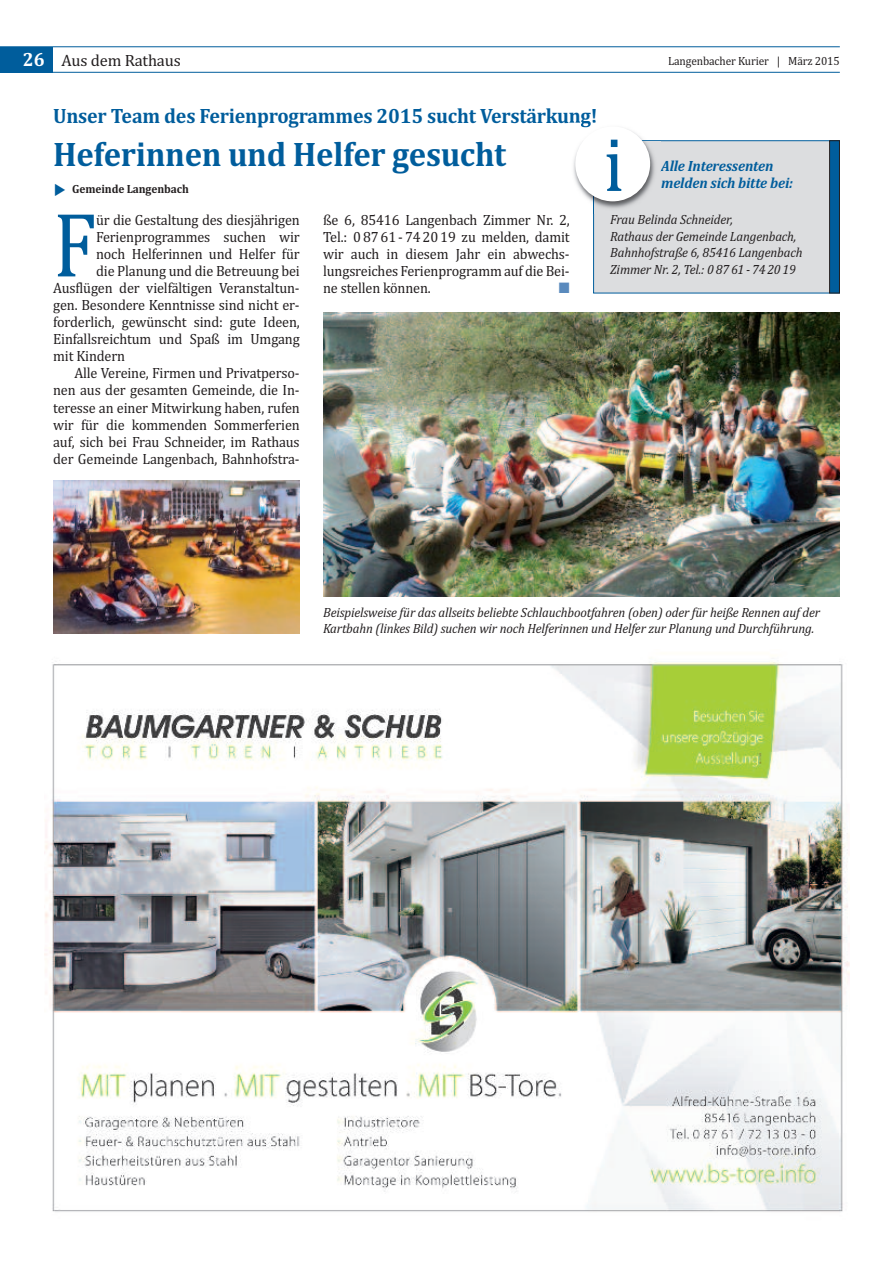
<style>
.page{position:relative;width:893px;height:1263px;background:#fff}
.page>*{position:absolute;margin:0;border:0;box-sizing:border-box;transform-origin:0 0}
.t1{font:92.7px "Cambria";color:#005d9c;scale:.87 1}
.t2{font:78px "Cambria";color:#005d9c;scale:.95 1}
.t3{font:700 34.5px "Cambria";letter-spacing:-.01em;color:#005d9c;scale:.95 1}
.t4{font:700 21px "Cambria";letter-spacing:-.01em;color:#005d9c;scale:.95 1}
.t5{font:16.5px "Cambria";letter-spacing:-.01em;color:#231f20}
.t6{font:15px/17px "Cambria";letter-spacing:-.01em;color:#231f20;text-align:justify;scale:.95 1}
.t7{font:italic 700 15px "Cambria";letter-spacing:-.01em;color:#005d9c;scale:.95 1}
.t8{font:15px "Zapf Dingbats";color:#5a8abd;scale:.95 1}
.t9{font:italic 13.5px/16.5px "Cambria";letter-spacing:-.01em;color:#231f20;scale:.95 1}
.t10{font:12px "Cambria";letter-spacing:-.01em;color:#231f20;scale:.95 1}
.t11{font:700 12px "Cambria";letter-spacing:-.01em;color:#231f20;scale:.95 1}
.s1{font-weight:700;font-size:19.5px;color:#fff}
</style>
<div class="page">
<div style="left:0;top:47px;width:53px;height:25px;background:#005d9c"></div>
<hr style="left:0;top:46px;width:840px;height:1px;background:#005d9c">
<hr style="left:0;top:72px;width:840px;height:1px;background:#005d9c">
<div style="left:594px;top:141px;width:245px;height:152px;background:#dcdddf"></div>
<div style="left:593px;top:140px;width:247px;height:153px;border:1px solid #005d9c"></div>
<img style="left:569px;top:122px;width:92px;height:91px">
<img style="left:642px;top:140px;width:19px;height:1px">
<img style="left:593px;top:196px;width:1px;height:17px">
<div style="left:575px;top:126px;width:75px;height:75px;background:#fff;border-radius:50%"></div>
<div style="left:830px;top:141px;width:9px;height:152px;background:#005d9c"></div>
<div style="left:829px;top:140px;width:11px;height:153px;border:1px solid #231f20"></div>
<img style="left:323px;top:312px;width:517px;height:285px">
<img style="left:53px;top:480px;width:247px;height:154px">
<img style="left:45px;top:662px;width:804px;height:550px">
<p class="t5" style="left:23px;top:50px;width:160px"><span class="s1">26</span> Aus dem Rathaus</p>
<p class="t10" style="left:668px;top:53px;width:182px">Langenbacher Kurier | März 2015</p>
<h3 class="t4" style="left:53px;top:103px;width:574px">Unser Team des Ferienprogrammes 2015 sucht Verstärkung!</h3>
<h3 class="t3" style="left:53px;top:134px;width:478px">Heferinnen und Helfer gesucht</h3>
<p class="t11" style="left:72px;top:182px;width:124px">Gemeinde Langenbach</p>
<h1 class="t1" style="left:53px;top:190px;width:51px">F</h1>
<p class="t6" style="left:96px;top:212px;width:216px">ür die Gestaltung des diesjährigen</p>
<p class="t6" style="left:96px;top:229px;width:216px">Ferienprogrammes suchen wir</p>
<p class="t6" style="left:96px;top:246px;width:216px">noch Helferinnen und Helfer für</p>
<p class="t6" style="left:96px;top:263px;width:216px">die Planung und die Betreuung bei</p>
<p class="t6" style="left:53px;top:280px;width:261px">Ausflügen der vielfältigen Veranstaltun-</p>
<p class="t6" style="left:53px;top:297px;width:261px">gen. Besondere Kenntnisse sind nicht er-</p>
<p class="t6" style="left:53px;top:314px;width:261px">forderlich, gewünscht sind: gute Ideen,</p>
<p class="t6" style="left:53px;top:331px;width:261px">Einfallsreichtum und Spaß im Umgang</p>
<p class="t6" style="left:53px;top:348px;width:77px">mit Kindern</p>
<p class="t6" style="left:74px;top:365px;width:239px">Alle Vereine, Firmen und Privatperso-</p>
<p class="t6" style="left:53px;top:382px;width:261px">nen aus der gesamten Gemeinde, die In-</p>
<p class="t6" style="left:53px;top:399px;width:261px">teresse an einer Mitwirkung haben, rufen</p>
<p class="t6" style="left:53px;top:416px;width:261px">wir für die kommenden Sommerferien</p>
<p class="t6" style="left:53px;top:433px;width:261px">auf, sich bei Frau Schneider, im Rathaus</p>
<p class="t6" style="left:53px;top:450px;width:261px">der Gemeinde Langenbach, Bahnhofstra-</p>
<p class="t6" style="left:323px;top:212px;width:261px">ße 6, 85416 Langenbach Zimmer Nr. 2, Tel.: 0 87 61 - 74 20 19 zu melden, damit wir auch in diesem Jahr ein abwechs&shy;lungsreiches Ferienprogramm auf die Bei&shy;ne stellen können.</p>
<p class="t8" style="left:559px;top:279px;width:13px">■</p>
<h2 class="t2" style="left:604px;top:118px;width:23px">i</h2>
<p class="t7" style="left:661px;top:157px;width:120px">Alle Interessenten</p>
<p class="t7" style="left:661px;top:174px;width:140px">melden sich bitte bei:</p>
<p class="t9" style="left:610px;top:211px;width:204px">Frau Belinda Schneider,<br>Rathaus der Gemeinde Langenbach,<br>Bahnhofstraße 6, 85416 Langenbach<br>Zimmer Nr. 2, Tel.: 0 87 61 - 74 20 19</p>
<p class="t9" style="left:323px;top:604px;width:525px">Beispielsweise für das allseits beliebte Schlauchbootfahren (oben) oder für heiße Rennen auf der<br>Kartbahn (linkes Bild) suchen wir noch Helferinnen und Helfer zur Planung und Durchführung.</p>
</div>
